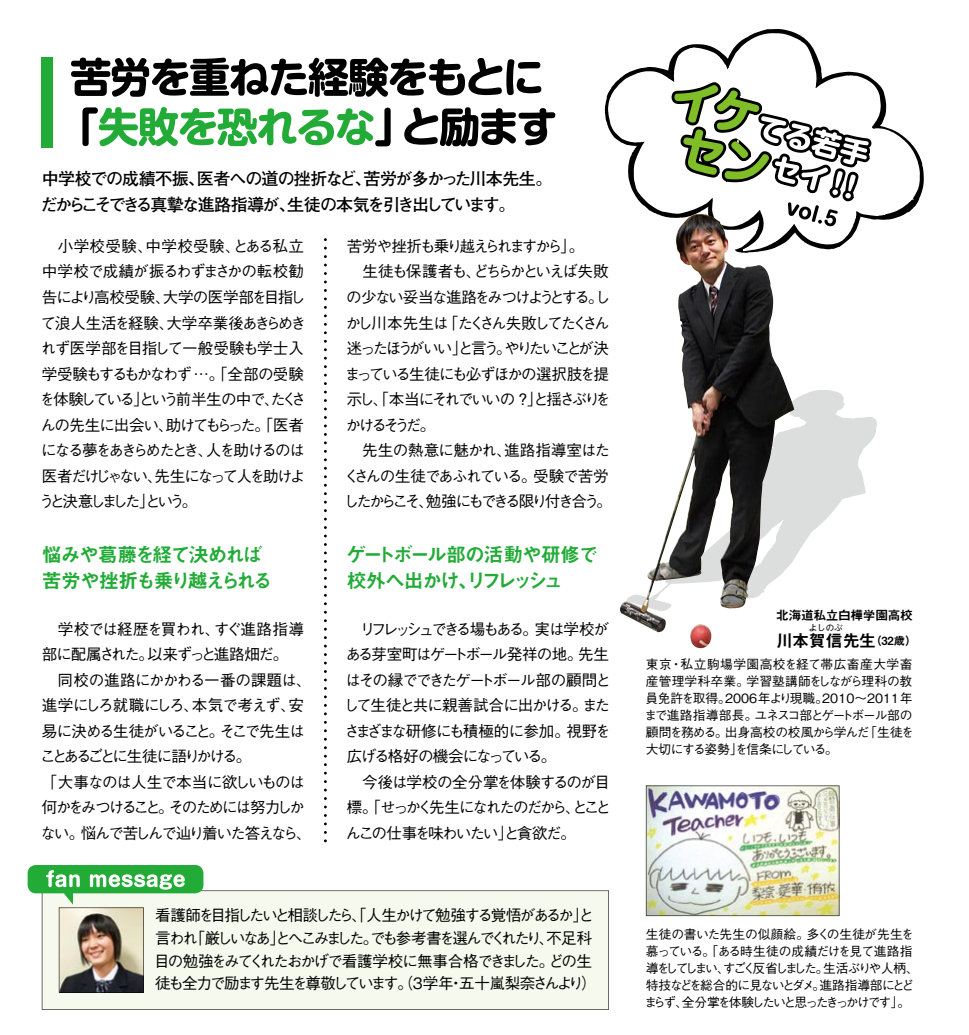
<style>
.page{position:relative;width:969px;height:1035px;background:#fff}
.page>*{position:absolute;margin:0;border:0;box-sizing:border-box;transform-origin:0 0}
.t1{font:19.8px/25.6px "Midashi Go Pro MB31";letter-spacing:-.085em;color:#23ab38}
.t2{font:19.8px/25.6px "Midashi Go Pro MB31";letter-spacing:-.115em;color:#23ab38}
.t3{font:700 17px "Futo Go B101 Pro";letter-spacing:-.05em;color:#000}
.t4{font:700 17px "Futo Go B101 Pro";letter-spacing:-.13em;color:#000}
.t5{font:700 17px "Futo Go B101 Pro";letter-spacing:-.125em;color:#000}
.t6{font:700 17px "Futo Go B101 Pro";letter-spacing:-.03em;color:#000}
.t7{font:17px "Midashi Go Pro MB31";letter-spacing:-.015em;color:#000}
.t8{font:700 17px "Futo Go B101 Pro";letter-spacing:-.085em;color:#000}
.t9{font:500 15.6px/25.6px "Gothic BBB Pro";letter-spacing:-.115em;color:#000}
.t10{font:500 15.6px/25.6px "Gothic BBB Pro";letter-spacing:-.075em;color:#000}
.t11{font:500 15.6px/25.6px "Gothic BBB Pro";letter-spacing:-.08em;color:#000}
.t12{font:500 15.6px/22.6px "Gothic BBB Pro";letter-spacing:-.175em;color:#000}
.t13{font:500 15.6px/25.6px "Gothic BBB Pro";letter-spacing:-.145em;color:#000}
.t14{font:500 15.6px/25.6px "Gothic BBB Pro";letter-spacing:-.135em;color:#000}
.t15{font:500 15.6px/25.6px "Gothic BBB Pro";letter-spacing:-.155em;color:#000}
.t16{font:500 15.6px/25.6px "Gothic BBB Pro";letter-spacing:-.07em;color:#000}
.t17{font:500 15.6px "Gothic BBB Pro";letter-spacing:-.06em;color:#000}
.t18{font:500 15.6px "Gothic BBB Pro";letter-spacing:-.015em;color:#000}
.t19{font:500 15.6px "Gothic BBB Pro";letter-spacing:-.065em;color:#000}
.t20{font:500 15.6px "Gothic BBB Pro";letter-spacing:-.185em;color:#000}
.t21{font:500 15.6px "Gothic BBB Pro";letter-spacing:-.2em;color:#000}
.t22{font:500 15.6px "Gothic BBB Pro";letter-spacing:-.225em;color:#000}
.t23{font:500 15.6px "Gothic BBB Pro";letter-spacing:-.22em;color:#000}
.t24{font:500 15.6px "Gothic BBB Pro";letter-spacing:-.045em;color:#000}
.t25{font:500 15.6px "Gothic BBB Pro";letter-spacing:-.05em;color:#000}
.t26{font:500 12.8px "Gothic BBB Pro";letter-spacing:-.055em;color:#000}
.t27{font:500 12.8px "Gothic BBB Pro";letter-spacing:-.015em;color:#000}
.t28{font:500 12.8px/17px "Gothic BBB Pro";letter-spacing:-.155em;color:#000}
.t29{font:500 12.8px/17px "Gothic BBB Pro";letter-spacing:-.08em;color:#000}
.t30{font:500 12.8px/17px "Gothic BBB Pro";letter-spacing:-.11em;color:#000}
.t31{font:500 12.8px "Gothic BBB Pro";color:#000}
.t32{font:500 12.8px "Gothic BBB Pro";letter-spacing:.035em;color:#000}
.t33{font:500 12.8px "Gothic BBB Pro";letter-spacing:-.215em;color:#000}
.t34{font:500 12.8px "Gothic BBB Pro";letter-spacing:-.12em;color:#000}
.t35{font:500 12.8px "Gothic BBB Pro";letter-spacing:-.025em;color:#000}
.t36{font:12.8px "Midashi Go Pro MB31";letter-spacing:-.03em;color:#000}
.t37{font:500 12.8px "Gothic BBB Pro";letter-spacing:.02em;color:#000}
.t38{font:500 12.8px "Gothic BBB Pro";letter-spacing:.015em;color:#000}
.t39{font:11.4px "Midashi Go Pro MB31";color:#000}
.t40{font:8.6px "Midashi Go Pro MB31";color:#000}
</style>
<div class="page">
<svg style="left:794px;top:390px;width:83px;height:169px;fill:#dcdddd"></svg>
<svg style="left:604px;top:29px;width:320px;height:168px"></svg>
<svg style="left:608px;top:32px;width:312px;height:218px"></svg>
<div style="left:42px;top:890px;width:567px;height:119px;background:#f6f9ed"></div>
<img style="left:646px;top:785px;width:193px;height:131px">
<svg style="left:28px;top:865px;width:175px;height:127px;background:#b2c7a9"></svg>
<img style="left:618px;top:214px;width:176px;height:418px">
<svg style="left:324px;top:238px;width:3px;height:604px"></svg>
<div style="left:42px;top:57px;width:11px;height:90px;background:#23ab38"></div>
<svg style="left:71px;top:58px;width:470px;height:39px"></svg>
<svg style="left:82px;top:107px;width:473px;height:39px"></svg>
<svg style="left:671px;top:82px;width:200px;height:145px"></svg>
<p class="t3" style="left:197px;top:165px;width:357px">医者への道の挫折など苦労が多かった川本先生。</p>
<p class="t6" style="left:42px;top:165px;width:165px">中学校での成績不振、</p>
<p class="t8" style="left:355px;top:165px;width:19px">、</p>
<p class="t5" style="left:287px;top:191px;width:230px">生徒の本気を引き出しています。</p>
<p class="t4" style="left:40px;top:191px;width:257px">だからこそできる真摯な進路指導が、</p>
<p class="t9" style="left:42px;top:231px;width:113px">　小学校受験、</p>
<p class="t17" style="left:42px;top:259px;width:264px">中学校で成績が振るわずまさかの転校勧</p>
<p class="t24" style="left:163px;top:284px;width:144px">大学の医学部を目指し</p>
<p class="t9" style="left:145px;top:231px;width:97px">中学校受験、</p>
<p class="t9" style="left:233px;top:231px;width:73px">とある私立</p>
<p class="t10" style="left:166px;top:282px;width:141px;text-indent:-125px">告により高校受験、<br>大学卒業後あきらめき</p>
<p class="t11" style="left:40px;top:308px;width:268px">て浪人生活を経験、<br>れず医学部を目指して一般受験も学士入学受験もするもかなわず …。「全部の受験を体験しているという前半生の中でたくさ</p>
<p class="t9" style="left:264px;top:384px;width:17px">、</p>
<p class="t10" style="left:41px;top:384px;width:265px;text-indent:93px">」<br>んの先生に出会い助けてもらった。「医者</p>
<p class="t9" style="left:41px;top:410px;width:265px;text-indent:117px">、<br>になる夢をあきらめたとき人を助けるのは</p>
<p class="t15" style="left:42px;top:435px;width:265px;text-indent:156px">、<br>医者だけじゃない先生になって人を助けよ</p>
<p class="t9" style="left:147px;top:461px;width:17px">、</p>
<p class="t9" style="left:182px;top:486px;width:17px">。</p>
<p class="t9" style="left:139px;top:486px;width:17px">」</p>
<p class="t2" style="left:42px;top:539px;width:232px">悩みや葛藤を経て決めれば苦労や挫折も乗り越えられる</p>
<p class="t9" style="left:214px;top:614px;width:92px">すぐ進路指導</p>
<p class="t23" style="left:39px;top:489px;width:147px">うと決意しましたという</p>
<p class="t10" style="left:147px;top:614px;width:143px;text-indent:-105px">　学校では経歴を買われ、<br>以来ずっと進路畑だ。</p>
<p class="t9" style="left:42px;top:639px;width:114px">部に配属された。</p>
<p class="t18" style="left:42px;top:667px;width:271px">　同校の進路にかかわる一番の課題は、</p>
<p class="t25" style="left:192px;top:693px;width:114px">本気で考えず安、</p>
<p class="t10" style="left:42px;top:690px;width:159px">進学にしろ就職にしろ、</p>
<p class="t10" style="left:42px;top:716px;width:184px">易に決める生徒がいること。</p>
<p class="t20" style="left:40px;top:744px;width:212px">ことあるごとに生徒に語りかける。</p>
<p class="t19" style="left:42px;top:769px;width:265px">「大事なのは人生で本当に欲しいものは</p>
<p class="t14" style="left:168px;top:792px;width:138px">そのためには努力しか</p>
<p class="t9" style="left:219px;top:716px;width:87px">そこで先生は</p>
<p class="t14" style="left:81px;top:792px;width:233px;text-indent:-39px">何かをみつけること<br>悩んで苦しんで辿り着いた答えなら、</p>
<p class="t9" style="left:158px;top:792px;width:17px">。</p>
<p class="t9" style="left:40px;top:818px;width:45px">ない。</p>
<p class="t9" style="left:347px;top:231px;width:264px">苦労や挫折も乗り越えられますから。「<br>　生徒も保護者もどちらかといえば失敗</p>
<p class="t9" style="left:466px;top:257px;width:17px">、</p>
<p class="t9" style="left:346px;top:282px;width:265px">の少ない妥当な進路をみつけようとするし。</p>
<p class="t22" style="left:442px;top:310px;width:169px">「たくさん失敗してたくさん</p>
<p class="t13" style="left:345px;top:308px;width:265px">かし川本先生は<br>迷ったほうがいいと言うやりたいことが決</p>
<p class="t9" style="left:452px;top:333px;width:17px">」</p>
<p class="t9" style="left:345px;top:359px;width:266px">まっている生徒にも必ずほかの選択肢を提</p>
<p class="t9" style="left:533px;top:384px;width:79px">と揺さぶりを</p>
<p class="t9" style="left:496px;top:333px;width:17px">。</p>
<p class="t10" style="left:345px;top:384px;width:266px">示し、「本当にそれでいいの？」<br>かけるそうだ。<br>　先生の熱意に魅かれ進路指導室はた</p>
<p class="t9" style="left:496px;top:435px;width:17px">、</p>
<p class="t9" style="left:533px;top:461px;width:77px">受験で苦労</p>
<p class="t9" style="left:344px;top:461px;width:194px">くさんの生徒であふれている。</p>
<p class="t12" style="left:343px;top:488px;width:258px">したからこそ勉強にもできる限り付き合う</p>
<p class="t9" style="left:418px;top:486px;width:17px">、</p>
<p class="t1" style="left:346px;top:539px;width:254px">ゲートボール部の活動や研修で校外へ出かけリフレッシュ</p>
<p class="t9" style="left:596px;top:486px;width:17px">。</p>
<p class="t1" style="left:458px;top:565px;width:21px">、</p>
<p class="t9" style="left:534px;top:614px;width:76px">実は学校が</p>
<p class="t21" style="left:360px;top:616px;width:180px">リフレッシュできる場もある。</p>
<p class="t9" style="left:345px;top:639px;width:239px">ある芽室町はゲートボール発祥の地。</p>
<p class="t9" style="left:345px;top:665px;width:267px">はその縁でできたゲートボール部の顧問と</p>
<p class="t9" style="left:582px;top:690px;width:29px">また</p>
<p class="t9" style="left:578px;top:639px;width:32px">先生</p>
<p class="t16" style="left:566px;top:690px;width:46px;text-indent:-223px">して生徒と共に親善試合に出かける。<br>視野を</p>
<p class="t9" style="left:344px;top:716px;width:268px">さまざまな研修にも積極的に参加。<br>広げる格好の機会になっている。<br>　今後は学校の全分掌を体験するのが目標。「せっかく先生になれたのだからとこと</p>
<p class="t9" style="left:345px;top:792px;width:237px;text-indent:220px">、んこの仕事を味わいたいと貪欲だ。</p>
<p class="t9" style="left:498px;top:818px;width:17px">」</p>
<p class="t9" style="left:351px;top:900px;width:245px">、「人生かけて勉強する覚悟があるかと」</p>
<p class="t12" style="left:189px;top:902px;width:404px;text-indent:-34px">看護師を目指したいと相談したら<br>「厳しいなあとへこみましたでも参考書を選んでくれたり不足科</p>
<p class="t9" style="left:270px;top:923px;width:17px">」</p>
<p class="t9" style="left:155px;top:923px;width:44px">言われ</p>
<p class="t9" style="left:363px;top:923px;width:17px">。</p>
<p class="t9" style="left:539px;top:923px;width:17px">、</p>
<p class="t9" style="left:154px;top:946px;width:402px">目の勉強をみてくれたおかげで看護学校に無事合格できました。</p>
<p class="t9" style="left:548px;top:946px;width:45px">どの生</p>
<p class="t13" style="left:155px;top:968px;width:430px">徒も全力で励ます先生を尊敬しています。（3 学年五十嵐梨奈さんより</p>
<p class="t9" style="left:581px;top:968px;width:17px">(</p>
<p class="t9" style="left:448px;top:968px;width:17px">・</p>
<p class="t36" style="left:776px;top:604px;width:138px">北海道私立白樺学園高校</p>
<p class="t7" style="left:776px;top:627px;width:102px">川本賀信先生</p>
<p class="t40" style="left:808px;top:621px;width:36px">よしのぶ</p>
<p class="t39" style="left:870px;top:632px;width:47px">（32歳(</p>
<p class="t32" style="left:680px;top:654px;width:233px">私立駒場学園高校を経て帯広畜産大学畜</p>
<p class="t26" style="left:646px;top:654px;width:27px">東京</p>
<p class="t26" style="left:670px;top:654px;width:14px">・</p>
<p class="t27" style="left:746px;top:671px;width:167px">学習塾講師をしながら理科の教</p>
<p class="t38" style="left:646px;top:671px;width:105px">産管理学科卒業。</p>
<p class="t26" style="left:645px;top:688px;width:87px">員免許を取得。</p>
<p class="t31" style="left:725px;top:688px;width:104px">2006年より現職。</p>
<p class="t31" style="left:822px;top:688px;width:92px">2010～2011年</p>
<p class="t37" style="left:644px;top:705px;width:115px">まで進路指導部長。</p>
<p class="t34" style="left:754px;top:705px;width:160px">ユネスコ部とゲートボール部の</p>
<p class="t35" style="left:725px;top:722px;width:146px">出身高校の校風から学んだ</p>
<p class="t26" style="left:864px;top:722px;width:51px">「生徒を</p>
<p class="t30" style="left:646px;top:722px;width:194px">顧問を務める。<br>大切にする姿勢を信条にしている。</p>
<p class="t26" style="left:730px;top:739px;width:14px">」</p>
<p class="t26" style="left:806px;top:923px;width:109px">多くの生徒が先生を</p>
<p class="t27" style="left:646px;top:923px;width:165px">生徒の書いた先生の似顔絵。</p>
<p class="t26" style="left:646px;top:940px;width:268px">慕っている。「ある時生徒の成績だけを見て進路指</p>
<p class="t26" style="left:823px;top:957px;width:97px">生活ぶりや人柄、</p>
<p class="t33" style="left:646px;top:957px;width:184px">導をしてしまいすごく反省しました。</p>
<p class="t29" style="left:646px;top:957px;width:270px;text-indent:71px">、<br>特技などを総合的に見ないとダメ進路指導部にとど</p>
<p class="t28" style="left:644px;top:974px;width:267px;text-indent:168px">。<br>まらず全分掌を体験したいと思ったきっかけです。「</p>
<p class="t26" style="left:675px;top:991px;width:14px">、</p>
</div>
